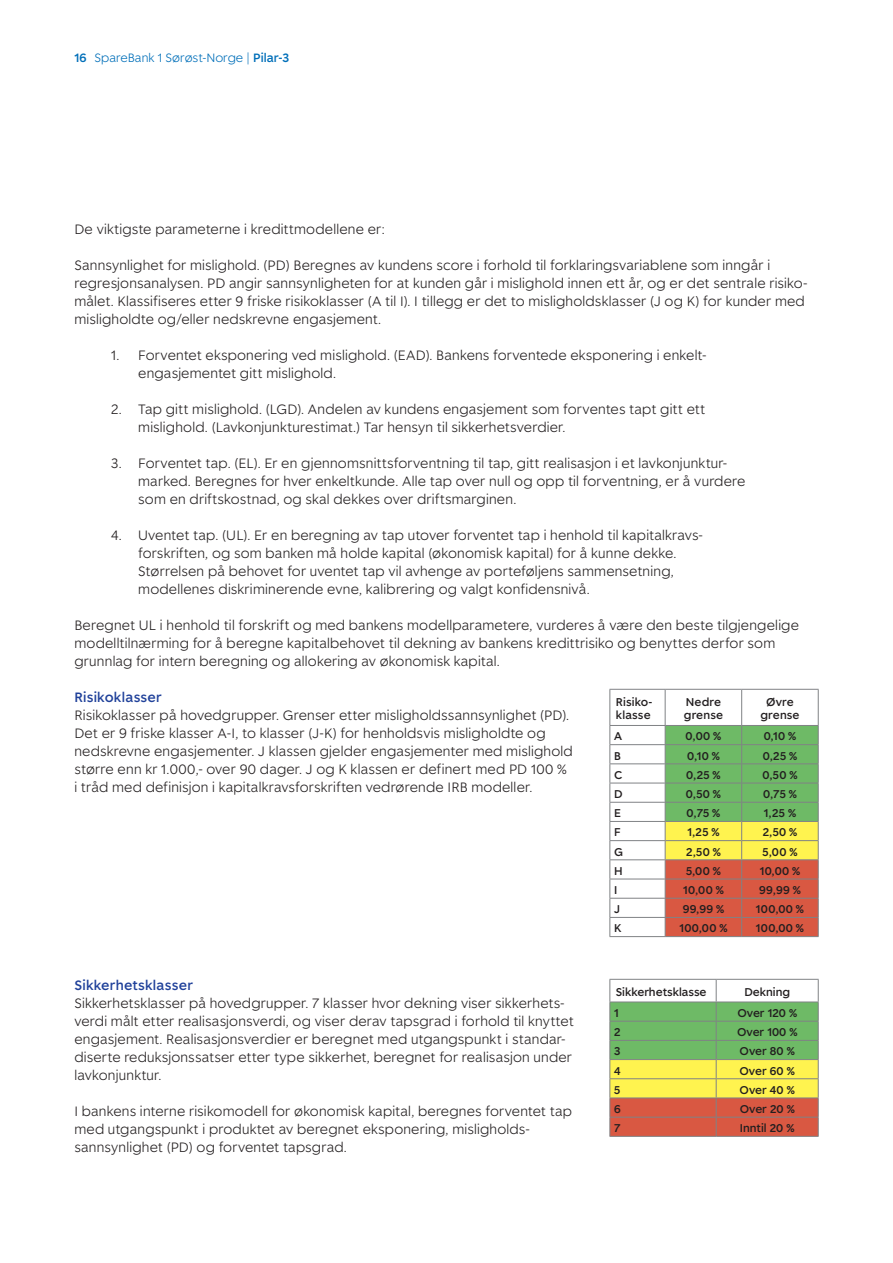
<style>
.page{position:relative;width:893px;height:1263px;background:#fff}
.page>*{position:absolute;margin:0;border:0;box-sizing:border-box;transform-origin:0 0}
.t1{font:300 13.5px/18px "Spare Bank 1";letter-spacing:.015em;color:#231f20}
.t2{font:500 13.5px "Spare Bank 1";letter-spacing:.02em;color:#20419a}
.t3{font:300 12px "Spare Bank 1";color:#006fb9}
.t4{font:500 11.25px/13.5px "Spare Bank 1";color:#231f20}
.s1{font-weight:500}
</style>
<div class="page">
<hr style="left:609px;top:689px;width:56px;height:1px;background:#808285">
<hr style="left:609px;top:690px;width:1px;height:35px;background:#808285">
<hr style="left:665px;top:689px;width:77px;height:1px;background:#808285">
<hr style="left:665px;top:690px;width:1px;height:35px;background:#808285">
<hr style="left:742px;top:689px;width:77px;height:1px;background:#808285">
<hr style="left:741px;top:690px;width:1px;height:35px;background:#808285">
<hr style="left:818px;top:690px;width:1px;height:35px;background:#808285">
<hr style="left:609px;top:725px;width:56px;height:1px;background:#808285">
<hr style="left:609px;top:744px;width:56px;height:1px;background:#808285">
<hr style="left:609px;top:763px;width:56px;height:1px;background:#808285">
<hr style="left:609px;top:783px;width:56px;height:1px;background:#808285">
<hr style="left:609px;top:802px;width:56px;height:1px;background:#808285">
<hr style="left:609px;top:821px;width:56px;height:1px;background:#808285">
<hr style="left:609px;top:840px;width:56px;height:1px;background:#808285">
<hr style="left:609px;top:859px;width:56px;height:1px;background:#808285">
<hr style="left:609px;top:879px;width:56px;height:1px;background:#808285">
<hr style="left:609px;top:898px;width:56px;height:1px;background:#808285">
<hr style="left:609px;top:917px;width:56px;height:1px;background:#808285">
<svg style="left:609px;top:726px;width:1px;height:210px"></svg>
<svg style="left:665px;top:725px;width:154px;height:211px;background:#ab9e58"></svg>
<hr style="left:609px;top:936px;width:56px;height:1px;background:#808285">
<hr style="left:665px;top:936px;width:77px;height:1px;background:#808285">
<hr style="left:742px;top:936px;width:77px;height:1px;background:#808285">
<hr style="left:609px;top:979px;width:107px;height:1px;background:#808285">
<hr style="left:716px;top:979px;width:103px;height:1px;background:#808285">
<svg style="left:609px;top:980px;width:210px;height:156px;background:#bdb66f"></svg>
<hr style="left:609px;top:1136px;width:107px;height:1px;background:#808285">
<hr style="left:716px;top:1136px;width:103px;height:1px;background:#808285">
<p class="t3" style="left:74px;top:50px;width:216px"><span class="s1">16</span> SpareBank 1 Sørøst-Norge | <span class="s1">Pilar-3</span></p>
<p class="t1" style="left:74px;top:220px;width:312px">De viktigste parameterne i kredittmodellene er:</p>
<p class="t1" style="left:74px;top:256px;width:734px">Sannsynlighet for mislighold. (PD) Beregnes av kundens score i forhold til forklaringsvariablene som inngår i regresjonsanalysen. PD angir sannsynligheten for at kunden går i mislighold innen ett år, og er det sentrale risiko&shy;målet. Klassifiseres etter 9 friske risikoklasser (A til I). I tillegg er det to misligholdsklasser (J og K) for kunder med misligholdte og/eller nedskrevne engasjement.</p>
<p class="t1" style="left:138px;top:346px;width:570px;text-indent:-27px">1. Forventet eksponering ved mislighold. (EAD). Bankens forventede eksponering i enkelt&shy;engasjementet gitt mislighold.</p>
<p class="t1" style="left:138px;top:400px;width:569px;text-indent:-27px">2. Tap gitt mislighold. (LGD). Andelen av kundens engasjement som forventes tapt gitt ett mislighold. (Lavkonjunkturestimat.) Tar hensyn til sikkerhetsverdier.</p>
<p class="t1" style="left:138px;top:454px;width:609px;text-indent:-27px">3. Forventet tap. (EL). Er en gjennomsnittsforventning til tap, gitt realisasjon i et lavkonjunktur&shy;marked. Beregnes for hver enkeltkunde. Alle tap over null og opp til forventning, er å vurdere som en driftskostnad, og skal dekkes over driftsmarginen.</p>
<p class="t1" style="left:138px;top:526px;width:566px;text-indent:-27px">4. Uventet tap. (UL). Er en beregning av tap utover forventet tap i henhold til kapitalkravs&shy;forskriften, og som banken må holde kapital (økonomisk kapital) for å kunne dekke.<br>Størrelsen på behovet for uventet tap vil avhenge av porteføljens sammensetning, modellenes diskriminerende evne, kalibrering og valgt konfidensnivå.</p>
<p class="t1" style="left:74px;top:616px;width:726px">Beregnet UL i henhold til forskrift og med bankens modellparametere, vurderes å være den beste tilgjengelige modelltilnærming for å beregne kapitalbehovet til dekning av bankens kredittrisiko og benyttes derfor som grunnlag for intern beregning og allokering av økonomisk kapital.</p>
<p class="t2" style="left:74px;top:688px;width:89px">Risikoklasser</p>
<p class="t1" style="left:74px;top:706px;width:500px">Risikoklasser på hovedgrupper. Grenser etter misligholdssannsynlighet (PD).<br>Det er 9 friske klasser A-I, to klasser (J-K) for henholdsvis misligholdte og nedskrevne engasjementer. J klassen gjelder engasjementer med mislighold større enn kr 1.000,- over 90 dager. J og K klassen er definert med PD 100 % i tråd med definisjon i kapitalkravsforskriften vedrørende IRB modeller.</p>
<p class="t4" style="left:616px;top:695px;width:38px">Risiko&shy;klasse</p>
<p class="t4" style="left:684px;top:695px;width:41px">Nedre grense</p>
<p class="t4" style="left:760px;top:695px;width:41px;text-align:center">Øvre grense</p>
<p class="t4" style="left:614px;top:729px;width:9px">A</p>
<p class="t4" style="left:686px;top:729px;width:37px">0,00 %</p>
<p class="t4" style="left:764px;top:729px;width:34px">0,10 %</p>
<p class="t4" style="left:614px;top:748px;width:8px">B</p>
<p class="t4" style="left:687px;top:748px;width:34px">0,10 %</p>
<p class="t4" style="left:763px;top:748px;width:36px">0,25 %</p>
<p class="t4" style="left:614px;top:768px;width:10px">C</p>
<p class="t4" style="left:686px;top:768px;width:36px">0,25 %</p>
<p class="t4" style="left:762px;top:768px;width:36px">0,50 %</p>
<p class="t4" style="left:614px;top:787px;width:10px">D</p>
<p class="t4" style="left:686px;top:787px;width:36px">0,50 %</p>
<p class="t4" style="left:763px;top:787px;width:35px">0,75 %</p>
<p class="t4" style="left:614px;top:806px;width:8px">E</p>
<p class="t4" style="left:687px;top:806px;width:35px">0,75 %</p>
<p class="t4" style="left:764px;top:806px;width:34px">1,25 %</p>
<p class="t4" style="left:614px;top:825px;width:8px">F</p>
<p class="t4" style="left:687px;top:825px;width:34px">1,25 %</p>
<p class="t4" style="left:763px;top:825px;width:36px">2,50 %</p>
<p class="t4" style="left:614px;top:844px;width:10px">G</p>
<p class="t4" style="left:686px;top:844px;width:36px">2,50 %</p>
<p class="t4" style="left:763px;top:844px;width:36px">5,00 %</p>
<p class="t4" style="left:614px;top:864px;width:10px">H</p>
<p class="t4" style="left:686px;top:864px;width:36px">5,00 %</p>
<p class="t4" style="left:760px;top:864px;width:42px">10,00 %</p>
<p class="t4" style="left:614px;top:883px;width:5px">I</p>
<p class="t4" style="left:683px;top:883px;width:42px">10,00 %</p>
<p class="t4" style="left:759px;top:883px;width:43px">99,99 %</p>
<p class="t4" style="left:614px;top:902px;width:7px">J</p>
<p class="t4" style="left:683px;top:902px;width:43px">99,99 %</p>
<p class="t4" style="left:756px;top:902px;width:50px">100,00 %</p>
<p class="t4" style="left:614px;top:921px;width:9px">K</p>
<p class="t4" style="left:679px;top:921px;width:50px">100,00 %</p>
<p class="t4" style="left:756px;top:921px;width:50px">100,00 %</p>
<p class="t2" style="left:74px;top:976px;width:120px">Sikkerhetsklasser</p>
<p class="t1" style="left:74px;top:994px;width:501px">Sikkerhetsklasser på hovedgrupper. 7 klasser hvor dekning viser sikkerhets&shy;verdi målt etter realisasjonsverdi, og viser derav tapsgrad i forhold til knyttet engasjement. Realisasjonsverdier er beregnet med utgangspunkt i standar&shy;diserte reduksjonssatser etter type sikkerhet, beregnet for realisasjon under lavkonjunktur.</p>
<p class="t1" style="left:74px;top:1102px;width:499px">I bankens interne risikomodell for økonomisk kapital, beregnes forventet tap med utgangspunkt i produktet av beregnet eksponering, misligholds&shy;sannsynlighet (PD) og forventet tapsgrad.</p>
<p class="t4" style="left:616px;top:985px;width:92px">Sikkerhetsklasse</p>
<p class="t4" style="left:744px;top:985px;width:47px">Dekning</p>
<p class="t4" style="left:614px;top:1006px;width:6px">1</p>
<p class="t4" style="left:737px;top:1006px;width:61px">Over 120 %</p>
<p class="t4" style="left:614px;top:1025px;width:8px">2</p>
<p class="t4" style="left:737px;top:1025px;width:62px">Over 100 %</p>
<p class="t4" style="left:614px;top:1044px;width:8px">3</p>
<p class="t4" style="left:739px;top:1044px;width:57px">Over 80 %</p>
<p class="t4" style="left:614px;top:1063px;width:8px">4</p>
<p class="t4" style="left:739px;top:1063px;width:57px">Over 60 %</p>
<p class="t4" style="left:614px;top:1082px;width:8px">5</p>
<p class="t4" style="left:739px;top:1082px;width:57px">Over 40 %</p>
<p class="t4" style="left:614px;top:1102px;width:8px">6</p>
<p class="t4" style="left:740px;top:1102px;width:57px">Over 20 %</p>
<p class="t4" style="left:614px;top:1121px;width:8px">7</p>
<p class="t4" style="left:740px;top:1121px;width:56px">Inntil 20 %</p>
</div>
